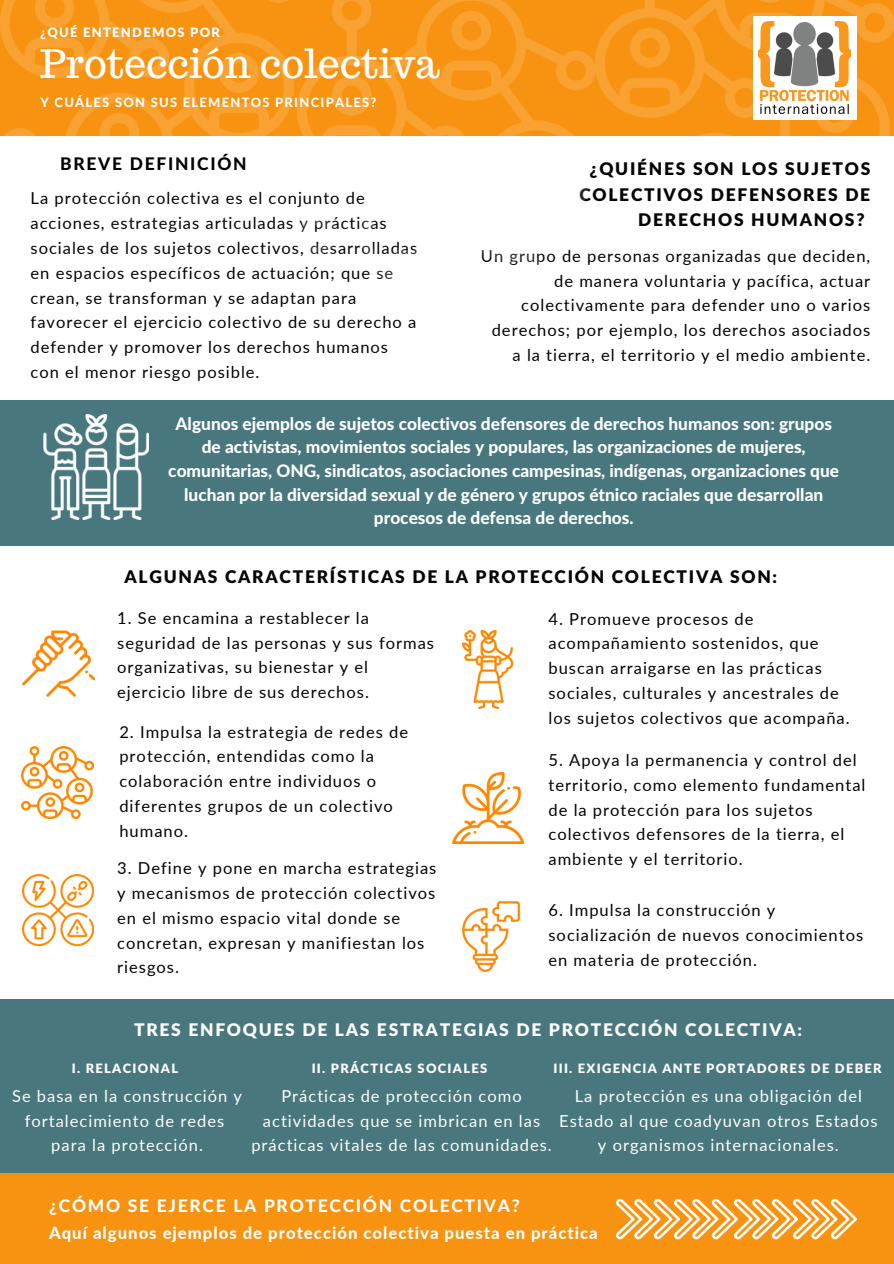
<style>
.page{position:relative;width:894px;height:1264px;background:#fff}
.page>*{position:absolute;margin:0;border:0;box-sizing:border-box;transform-origin:0 0}
.t1{font:39.3px "Trocchi";color:#fff}
.t2{font:900 17.4px "Lato Latin";letter-spacing:.1em;color:#040404}
.t3{font:900 17.4px "Lato Latin";letter-spacing:.1em;color:#fefdfd}
.t4{font:800 17.4px "Lato Latin";letter-spacing:.1em;color:#fefdfd}
.t5{font:800 17.4px "Lato Latin";letter-spacing:.1em;color:#040404}
.t6{font:800 17.25px/23.7px "Lato Latin";color:#fff;text-align:center}
.t7{font:800 16.65px "Lato";letter-spacing:.06em;color:#fefdfd}
.t8{font:16.5px/24.8px "Lato";letter-spacing:.06em;color:#040404}
.t9{font:16.5px/24.8px "Lato";letter-spacing:.06em;color:#fefdfd;text-align:center}
.t10{font:900 12.9px "Lato Latin";letter-spacing:.1em;color:#fefdfd}
.t11{font:800 12.9px "Lato Latin";letter-spacing:.1em;color:#fefdfd}
</style>
<div class="page">
<div style="left:0;top:999px;width:893px;height:175px;background:#48777e"></div>
<div style="left:0;top:400px;width:893px;height:146px;background:#48777e"></div>
<img style="left:595px;top:0;width:298px;height:137px">
<div style="left:753px;top:16px;width:103px;height:104px;background:#fff"></div>
<img style="left:758px;top:22px;width:92px;height:92px">
<img style="left:0;top:0;width:297px;height:137px">
<img style="left:297px;top:0;width:298px;height:137px">
<img style="left:44px;top:414px;width:105px;height:105px">
<img style="left:461px;top:630px;width:53px;height:78px">
<img style="left:452px;top:772px;width:71px;height:71px">
<img style="left:462px;top:901px;width:59px;height:71px">
<img style="left:22px;top:874px;width:71px;height:71px">
<img style="left:21px;top:746px;width:72px;height:72px">
<img style="left:22px;top:630px;width:72px;height:67px">
<div style="left:0;top:1172px;width:893px;height:91px;background:#f89311"></div>
<img style="left:616px;top:1198px;width:58px;height:42px">
<img style="left:674px;top:1198px;width:59px;height:42px">
<img style="left:733px;top:1198px;width:60px;height:42px">
<img style="left:793px;top:1198px;width:63px;height:42px">
<p class="t10" style="left:40px;top:26px;width:181px">¿QUÉ ENTENDEMOS POR</p>
<p class="t1" style="left:40px;top:38px;width:400px">Protección colectiva</p>
<p class="t11" style="left:40px;top:96px;width:337px">Y CUÁLES SON SUS ELEMENTOS PRINCIPALES?</p>
<p class="t5" style="left:60px;top:156px;width:188px">BREVE DEFINICIÓN</p>
<p class="t8" style="left:31px;top:186px;width:388px">La protección colectiva es el conjunto de acciones, estrategias articuladas y prácticas sociales de los sujetos colectivos, desarrolladas en espacios específicos de actuación; que se crean, se transforman y se adaptan para favorecer el ejercicio colectivo de su derecho a defender y promover los derechos humanos con el menor riesgo posible.</p>
<p class="t2" style="left:589px;top:161px;width:282px">¿QUIÉNES SON LOS SUJETOS</p>
<p class="t2" style="left:579px;top:186px;width:292px">COLECTIVOS DEFENSORES DE</p>
<p class="t2" style="left:638px;top:212px;width:228px">DERECHOS HUMANOS?</p>
<p class="t8" style="left:480px;top:243px;width:391px;text-align:right">Un grupo de personas organizadas que deciden, de manera voluntaria y pacífica, actuar colectivamente para defender uno o varios derechos; por ejemplo, los derechos asociados a la tierra, el territorio y el medio ambiente.</p>
<p class="t6" style="left:168px;top:412px;width:672px">Algunos ejemplos de sujetos colectivos defensores de derechos humanos son: grupos de activistas, movimientos sociales y populares, las organizaciones de mujeres, comunitarias, ONG, sindicatos, asociaciones campesinas, indígenas, organizaciones que luchan por la diversidad sexual y de género y grupos étnico raciales que desarrollan procesos de defensa de derechos.</p>
<p class="t2" style="left:124px;top:568px;width:654px">ALGUNAS CARACTERÍSTICAS DE LA PROTECCIÓN COLECTIVA SON:</p>
<p class="t8" style="left:117px;top:605px;width:318px">1. Se encamina a restablecer la seguridad de las personas y sus formas organizativas, su bienestar y el ejercicio libre de sus derechos.</p>
<p class="t8" style="left:119px;top:718px;width:290px">2. Impulsa la estrategia de redes de protección, entendidas como la colaboración entre individuos o diferentes grupos de un colectivo humano.</p>
<p class="t8" style="left:117px;top:855px;width:320px">3. Define y pone en marcha estrategias y mecanismos de protección colectivos en el mismo espacio vital donde se concretan, expresan y manifiestan los riesgos.</p>
<p class="t8" style="left:548px;top:606px;width:302px">4. Promueve procesos de acompañamiento sostenidos, que buscan arraigarse en las prácticas sociales, culturales y ancestrales de los sujetos colectivos que acompaña.</p>
<p class="t8" style="left:548px;top:747px;width:318px">5. Apoya la permanencia y control del territorio, como elemento fundamental de la protección para los sujetos colectivos defensores de la tierra, el ambiente y el territorio.</p>
<p class="t8" style="left:548px;top:897px;width:316px">6. Impulsa la construcción y socialización de nuevos conocimientos en materia de protección.</p>
<p class="t3" style="left:134px;top:1021px;width:669px">TRES ENFOQUES DE LAS ESTRATEGIAS DE PROTECCIÓN COLECTIVA:</p>
<p class="t10" style="left:72px;top:1062px;width:108px">I. RELACIONAL</p>
<p class="t9" style="left:12px;top:1083px;width:231px">Se basa en la construcción y fortalecimiento de redes</p>
<p class="t9" style="left:51px;top:1132px;width:153px">para la protección.</p>
<p class="t10" style="left:311px;top:1062px;width:177px">II. PRÁCTICAS SOCIALES</p>
<p class="t9" style="left:251px;top:1083px;width:302px">Prácticas de protección como actividades que se imbrican en las prácticas vitales de las comunidades.</p>
<p class="t10" style="left:553px;top:1062px;width:330px">III. EXIGENCIA ANTE PORTADORES DE DEBER</p>
<p class="t9" style="left:559px;top:1083px;width:320px">La protección es una obligación del<br>Estado al que coadyuvan otros Estados y organismos internacionales.</p>
<p class="t4" style="left:49px;top:1198px;width:472px">¿CÓMO SE EJERCE LA PROTECCIÓN COLECTIVA?</p>
<p class="t7" style="left:49px;top:1222px;width:550px">Aquí algunos ejemplos de protección colectiva puesta en práctica</p>
</div>
